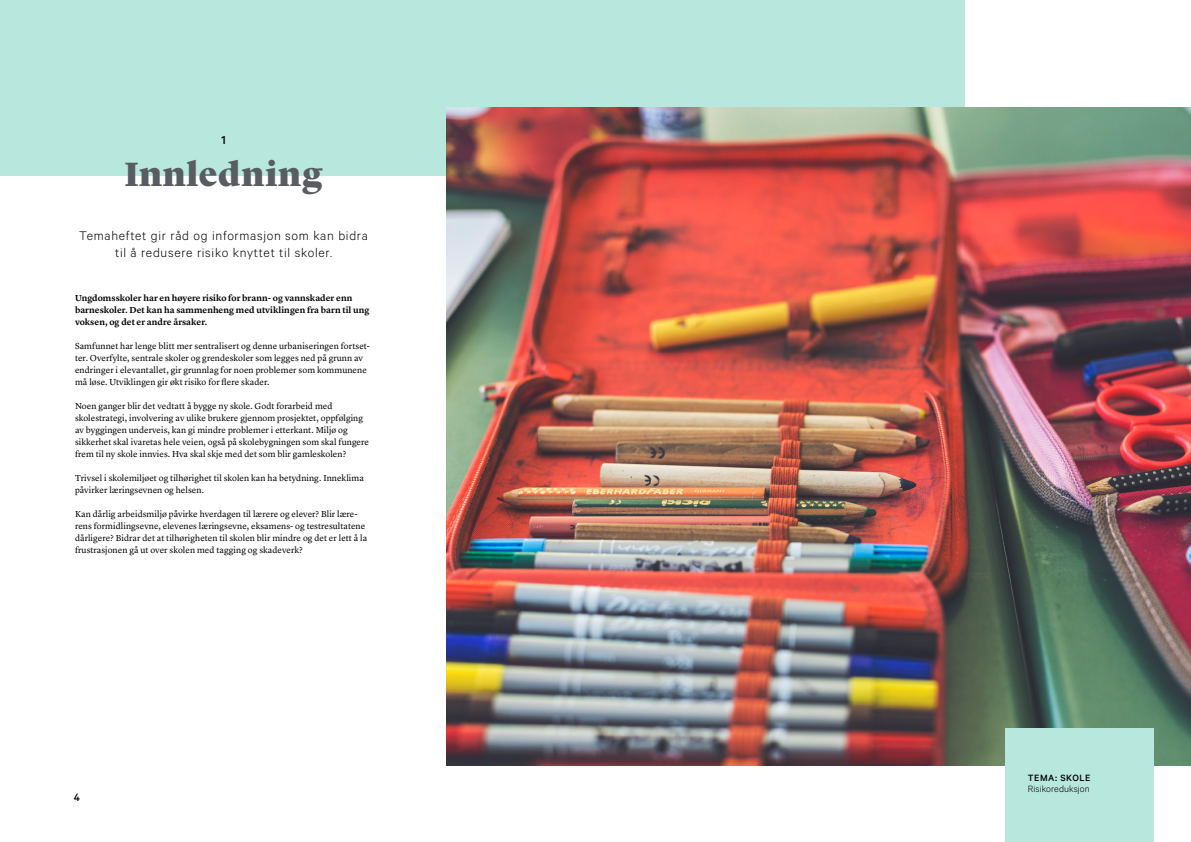
<style>
.page{position:relative;width:1191px;height:842px;background:#fff}
.page>*{position:absolute;margin:0;border:0;box-sizing:border-box;transform-origin:0 0}
.t1{font:900 35px "Lyon Display";letter-spacing:.02em;color:#595c61}
.t2{font:300 14px/16.8px "Calibre";letter-spacing:.05em;color:#000;text-align:center}
.t3{font:500 13px "Calibre";color:#000}
.t4{font:500 12px "Calibre";color:#000}
.t5{font:300 10.3px "Calibre";letter-spacing:.005em;color:#000}
.t6{font:500 10.3px "Calibre";letter-spacing:.05em;color:#000}
.t7{font:9px/12px "Lyon Text";letter-spacing:.005em;color:#000}
.t8{font:600 9px/12px "Lyon Text";letter-spacing:.005em;color:#000}
</style>
<div class="page">
<div style="left:0;top:0;width:964px;height:175px;background:#b7e7dd"></div>
<img style="left:446px;top:107px;width:745px;height:658px">
<div style="left:1005px;top:729px;width:148px;height:113px;background:#b7e7dd"></div>
<h3 class="t3" style="left:221px;top:132px;width:6px">1</h3>
<h1 class="t1" style="left:125px;top:148px;width:199px">Innledning</h1>
<h2 class="t2" style="left:79px;top:227px;width:290px">Temaheftet gir råd og informasjon som kan bidra til å redusere risiko knyttet til skoler.</h2>
<p class="t8" style="left:75px;top:291px;width:296px">Ungdomsskoler har en høyere risiko for brann- og vannskader enn barneskoler. Det kan ha sammenheng med utviklingen fra barn til ung voksen, og det er andre årsaker.</p>
<p class="t7" style="left:75px;top:339px;width:296px">Samfunnet har lenge blitt mer sentralisert og denne urbaniseringen fortset&shy;ter. Overfylte, sentrale skoler og grendeskoler som legges ned på grunn av endringer i elevantallet, gir grunnlag for noen problemer som kommunene må løse. Utviklingen gir økt risiko for flere skader.</p>
<p class="t7" style="left:75px;top:399px;width:295px">Noen ganger blir det vedtatt å bygge ny skole. Godt forarbeid med skolestrategi, involvering av ulike brukere gjennom prosjektet, oppfølging av byggingen underveis, kan gi mindre problemer i etterkant. Miljø og sikkerhet skal ivaretas hele veien, også på skolebygningen som skal fungere frem til ny skole innvies. Hva skal skje med det som blir gamleskolen?</p>
<p class="t7" style="left:75px;top:471px;width:290px">Trivsel i skolemiljøet og tilhørighet til skolen kan ha betydning. Inneklima påvirker læringsevnen og helsen.</p>
<p class="t7" style="left:75px;top:507px;width:294px">Kan dårlig arbeidsmiljø påvirke hverdagen til lærere og elever? Blir lære&shy;rens formidlingsevne, elevenes læringsevne, eksamens- og testresultatene dårligere? Bidrar det at tilhørigheten til skolen blir mindre og det er lett å la frustrasjonen gå ut over skolen med tagging og skadeverk?</p>
<h3 class="t4" style="left:74px;top:790px;width:8px">4</h3>
<p class="t6" style="left:1027px;top:771px;width:64px">TEMA: SKOLE</p>
<p class="t5" style="left:1027px;top:783px;width:63px">Risikoreduksjon</p>
</div>
